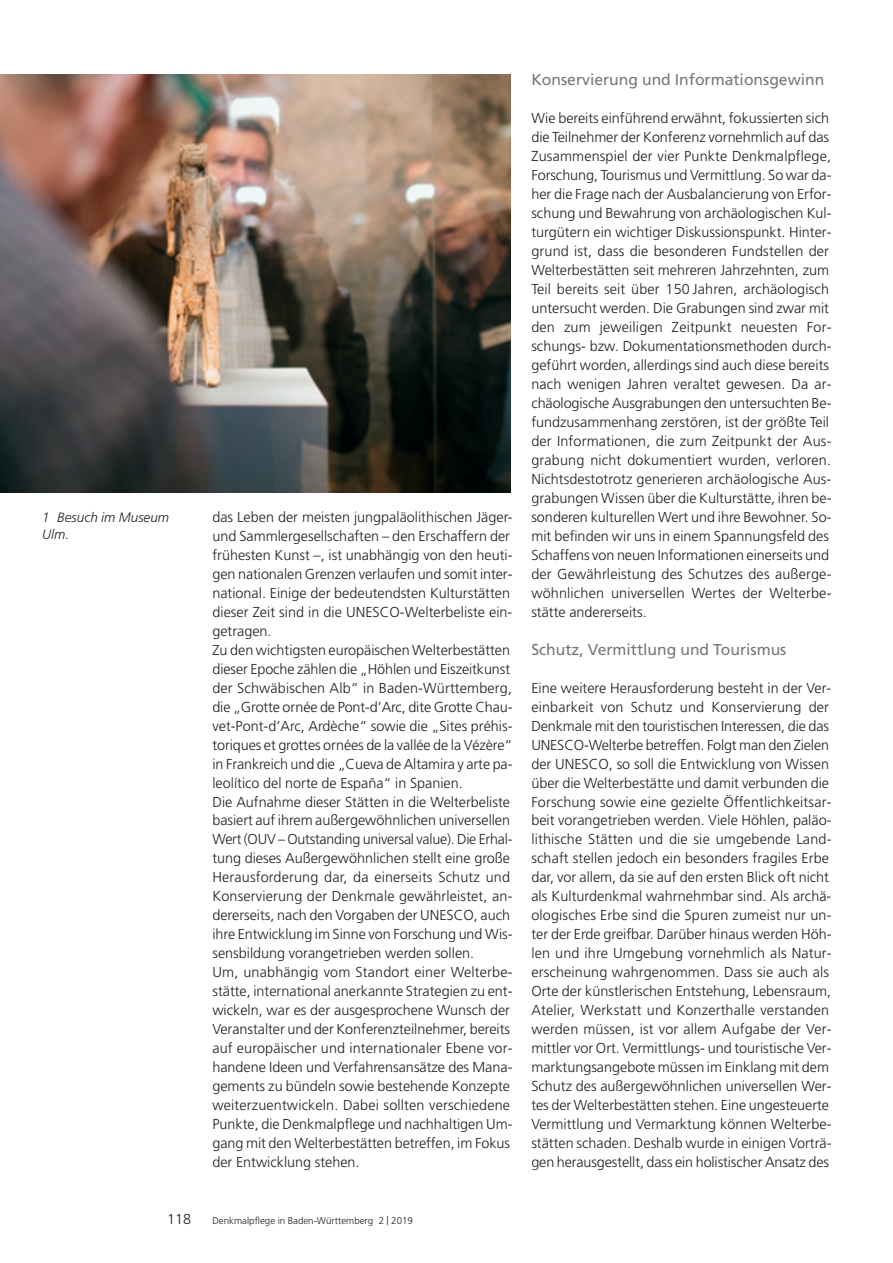
<style>
.page{position:relative;width:893px;height:1263px;background:#fff}
.page>*{position:absolute;margin:0;border:0;box-sizing:border-box;transform-origin:0 0}
.t1{font:15.75px "Frutiger";color:#77787b}
.t2{font:300 14.4px/19px "Frutiger";color:#231f20}
.t3{font:italic 300 13.5px/17.2px "Frutiger";color:#231f20}
.t4{font:300 9.75px "Frutiger";color:#231f20}
.s1{font-size:12px}
</style>
<div class="page">
<img style="left:0;top:74px;width:510px;height:418px">
<p class="t3" style="left:42px;top:510px;width:128px">1 Besuch im Museum<br>Ulm.</p>
<p class="t2" style="left:167px;top:1211px;width:26px">118</p>
<p class="t2" style="left:212px;top:508px;width:302px">das Leben der meisten jungpaläolithischen Jäger&shy;und Sammlergesellschaften – den Erschaffern der frühesten Kunst –, ist unabhängig von den heuti&shy;gen nationalen Grenzen verlaufen und somit inter&shy;national. Einige der bedeutendsten Kulturstätten dieser Zeit sind in die UNESCO-Welterbeliste ein&shy;getragen.<br>Zu den wichtigsten europäischen Welterbestätten dieser Epoche zählen die „Höhlen und Eiszeitkunst der Schwäbischen Alb“ in Baden-Württemberg, die „Grotte ornée de Pont-d’Arc, dite Grotte Chau&shy;vet-Pont-d’Arc, Ardèche“ sowie die „Sites préhis&shy;toriques et grottes ornées de la vallée de la Vézère“ in Frankreich und die „Cueva de Altamira y arte pa&shy;leolítico del norte de España“ in Spanien.<br>Die Aufnahme dieser Stätten in die Welterbeliste basiert auf ihrem außergewöhnlichen universellen Wert (OUV – Outstanding universal value). Die Erhal - tung dieses Außergewöhnlichen stellt eine große Herausforderung dar, da einerseits Schutz und Konservierung der Denkmale gewährleistet, an&shy;dererseits, nach den Vorgaben der UNESCO, auch ihre Entwicklung im Sinne von Forschung und Wis&shy;sensbildung vorangetrieben werden sollen.<br>Um, unabhängig vom Standort einer Welterbe&shy;stätte, international anerkannte Strategien zu ent&shy;wickeln, war es der ausgesprochene Wunsch der Veranstalter und der Konferenzteilnehmer, bereits auf europäischer und internationaler Ebene vor&shy;handene Ideen und Verfahrensansätze des Mana - gements zu bündeln sowie bestehende Konzepte weiterzuentwickeln. Dabei sollten verschiedene Punkte, die Denkmalpflege und nachhaltigen Um&shy;gang mit den Welterbestätten betreffen, im Fokus der Entwicklung stehen.</p>
<p class="t4" style="left:212px;top:1217px;width:202px">Denkmalpflege in Baden-Württemberg 2 <span class="s1">|</span> 2019</p>
<p class="t1" style="left:531px;top:73px;width:295px">Konservierung und Informationsgewinn</p>
<p class="t2" style="left:531px;top:110px;width:302px">Wie bereits einführend erwähnt, fokussierten sich die Teilnehmer der Konferenz vornehmlich auf das Zusammenspiel der vier Punkte Denkmalpflege, Forschung, Tourismus und Vermittlung. So war da&shy;her die Frage nach der Ausbalancierung von Erfor - schung und Bewahrung von archäologischen Kul&shy;turgütern ein wichtiger Diskussionspunkt. Hinter&shy;grund ist, dass die besonderen Fundstellen der Welterbestätten seit mehreren Jahrzehnten, zum Teil bereits seit über 150 Jahren, archäologisch untersucht werden. Die Grabungen sind zwar mit den zum jeweiligen Zeitpunkt neuesten For&shy;schungs- bzw. Dokumentationsmethoden durch&shy;geführt worden, allerdings sind auch diese bereits nach wenigen Jahren veraltet gewesen. Da ar&shy;chäologische Ausgrabungen den untersuchten Be&shy;fundzusammenhang zerstören, ist der größte Teil der Informationen, die zum Zeitpunkt der Aus&shy;grabung nicht dokumentiert wurden, verloren.<br>Nichtsdestotrotz generieren archäologische Aus&shy;grabungen Wissen über die Kulturstätte, ihren be&shy;sonderen kulturellen Wert und ihre Bewohner. So&shy;mit befinden wir uns in einem Spannungsfeld des Schaffens von neuen Informationen einerseits und der Gewährleistung des Schutzes des außerge&shy;wöhnlichen universellen Wertes der Welterbe&shy;stätte andererseits.</p>
<p class="t1" style="left:531px;top:643px;width:256px">Schutz, Vermittlung und Tourismus</p>
<p class="t2" style="left:531px;top:679px;width:302px">Eine weitere Herausforderung besteht in der Ver&shy;einbarkeit von Schutz und Konservierung der Denkmale mit den touristischen Interessen, die das UNESCO-Welterbe betreffen. Folgt man den Zielen der UNESCO, so soll die Entwicklung von Wissen über die Welterbestätte und damit verbunden die Forschung sowie eine gezielte Öffentlichkeitsar&shy;beit vorangetrieben werden. Viele Höhlen, paläo&shy;lithische Stätten und die sie umgebende Land&shy;schaft stellen jedoch ein besonders fragiles Erbe dar, vor allem, da sie auf den ersten Blick oft nicht als Kulturdenkmal wahrnehmbar sind. Als archä&shy;ologisches Erbe sind die Spuren zumeist nur un&shy;ter der Erde greifbar. Darüber hinaus werden Höh&shy;len und ihre Umgebung vornehmlich als Natur - erscheinung wahrgenommen. Dass sie auch als Orte der künstlerischen Entstehung, Lebensraum, Atelier, Werkstatt und Konzerthalle verstanden werden müssen, ist vor allem Aufgabe der Ver&shy;mittler vor Ort. Vermittlungs- und touristische Ver&shy;marktungsangebote müssen im Einklang mit dem Schutz des außergewöhnlichen universellen Wer&shy;tes der Welterbestätten stehen. Eine ungesteuerte Vermittlung und Vermarktung können Welterbe&shy;stätten schaden. Deshalb wurde in einigen Vorträ - gen herausgestellt, dass ein holistischer Ansatz des</p>
</div>
